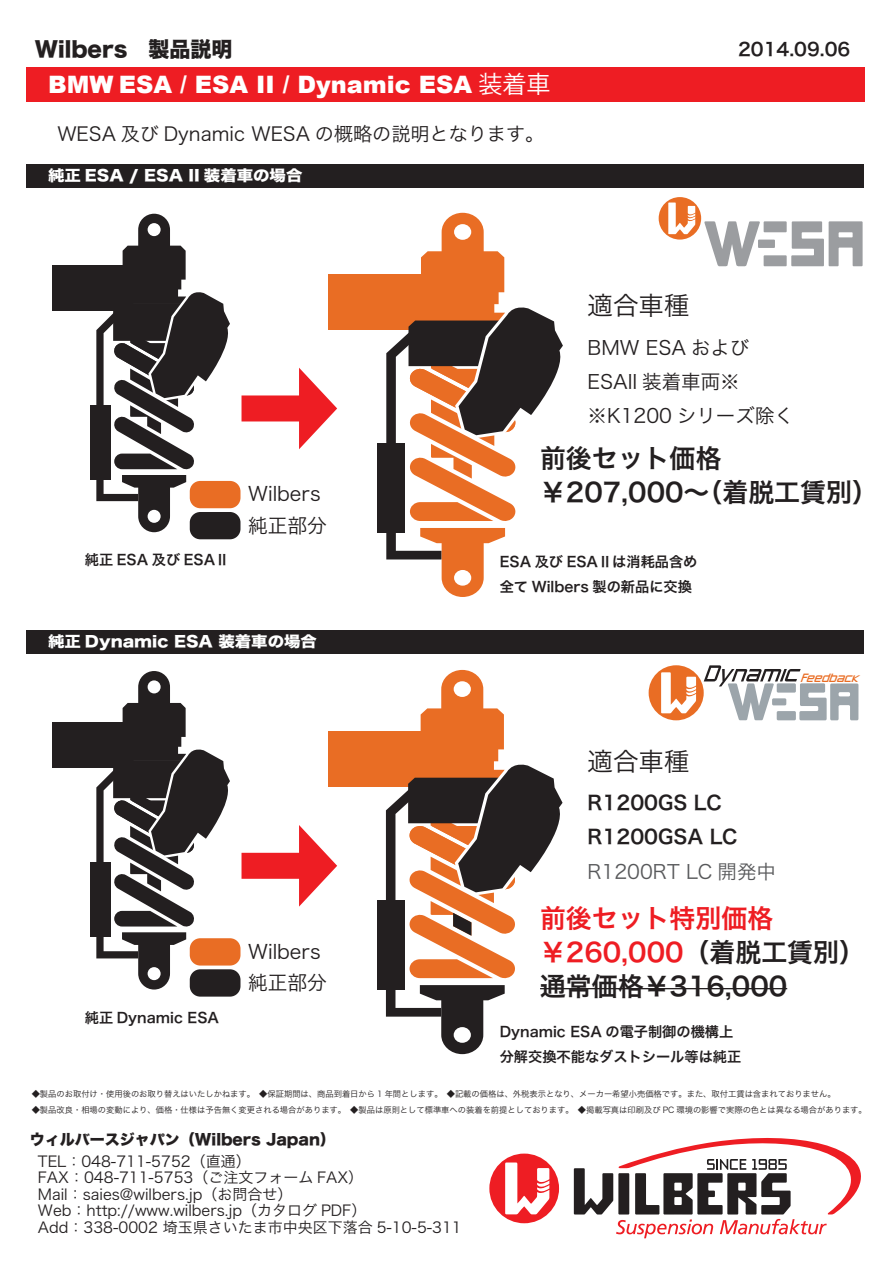
<style>
.page{position:relative;width:893px;height:1263px;background:#fff}
.page>*{position:absolute;margin:0;border:0;box-sizing:border-box;transform-origin:0 0}
.t1{font:25.95px/34px "Hira Kaku Pro N W6";color:#231f20}
.t2{font:25.5px "Hira Kaku Pro N W3";color:#231f20}
.t3{font:900 24px "Arial";color:#fff}
.t4{font:21px "Hira Kaku Std N W8";color:#231f20}
.t5{font:19.65px/31px "Hira Kaku Pro N W3";color:#231f20}
.t6{font:19.5px/34px "Hira Kaku Pro N W3";color:#231f20}
.t7{font:19.5px/34px "Hira Kaku Pro N W6";color:#231f20}
.t8{font:19.5px "Hira Kaku Pro N W3";color:#57585a}
.t9{font:19.05px "Hira Kaku Pro N W3";color:#231f20}
.t10{font:18px "Hira Kaku Pro N W6";color:#231f20}
.t11{font:15px/16.5px "Hira Kaku Pro N W3";color:#231f20}
.t12{font:15px "Hira Kaku Std N W8";color:#fff;scale:1.1 1}
.t13{font:15px "Hira Kaku Std N W8";color:#231f20}
.t14{font:14.25px/24.9px "Hira Kaku Pro N W6";color:#231f20}
.t15{font:italic 11.1px "Zero Threes";color:#e96d24}
.t16{font:8.25px "Hira Kaku Pro N W3";color:#231f20}
.s1{font-family:"Koz Go Pr 6 N";font-weight:400}
.s2{color:#ee1d23}
</style>
<div class="page">
<div style="left:26px;top:68px;width:838px;height:34px;background:#ee1d23"></div>
<div style="left:26px;top:164px;width:838px;height:24px;background:#231f20"></div>
<svg style="left:489px;top:1153px;width:70px;height:70px"></svg>
<svg style="left:574px;top:1138px;width:287px;height:100px"></svg>
<div style="left:26px;top:630px;width:838px;height:24px;background:#231f20"></div>
<svg style="left:242px;top:368px;width:95px;height:81px"></svg>
<svg style="left:242px;top:825px;width:95px;height:81px"></svg>
<div style="left:649px;top:665px;width:55px;height:55px;background:#e96d24;border-radius:50%"></div>
<svg style="left:661px;top:672px;width:35px;height:41px"></svg>
<svg style="left:704px;top:665px;width:154px;height:55px"></svg>
<div style="left:377px;top:900px;width:28px;height:90px;background:#231f20"></div>
<div style="left:328px;top:732px;width:105px;height:55px;background:#e96d24"></div>
<svg style="left:386px;top:670px;width:180px;height:384px"></svg>
<svg style="left:704px;top:221px;width:56px;height:45px"></svg>
<div style="left:764px;top:221px;width:23px;height:11px;background:#9b9da0"></div>
<div style="left:764px;top:255px;width:23px;height:11px;background:#9b9da0"></div>
<div style="left:758px;top:240px;width:17px;height:8px;background:#9b9da0"></div>
<svg style="left:791px;top:221px;width:72px;height:45px"></svg>
<div style="left:659px;top:197px;width:42px;height:43px;background:#e96d24;border-radius:50%"></div>
<svg style="left:668px;top:202px;width:27px;height:32px"></svg>
<div style="left:378px;top:443px;width:27px;height:90px;background:#231f20"></div>
<div style="left:328px;top:275px;width:105px;height:55px;background:#e96d24"></div>
<svg style="left:386px;top:213px;width:177px;height:384px"></svg>
<div style="left:52px;top:265px;width:80px;height:46px;background:#231f20"></div>
<div style="left:90px;top:405px;width:21px;height:74px;background:#231f20"></div>
<svg style="left:96px;top:214px;width:136px;height:318px"></svg>
<hr style="left:540px;top:988px;width:247px;height:1px;background:#231f20">
<div style="left:190px;top:481px;width:50px;height:27px;background:#e96d24;border-radius:11px"></div>
<div style="left:190px;top:512px;width:50px;height:27px;background:#231f20;border-radius:11px"></div>
<div style="left:52px;top:722px;width:80px;height:46px;background:#231f20"></div>
<div style="left:90px;top:862px;width:21px;height:74px;background:#231f20"></div>
<svg style="left:96px;top:671px;width:137px;height:318px"></svg>
<div style="left:190px;top:938px;width:50px;height:27px;background:#e96d24;border-radius:11px"></div>
<div style="left:190px;top:969px;width:50px;height:27px;background:#231f20;border-radius:11px"></div>
<h3 class="t4" style="left:35px;top:38px;width:199px">Wilbers　製品説明</h3>
<h3 class="t3" style="left:48px;top:67px;width:504px">BMW ESA / ESA II / Dynamic ESA <span class="s1">装着車</span></h3>
<h3 class="t9" style="left:57px;top:117px;width:488px">WESA 及び Dynamic WESA の概略の説明となります。</h3>
<h3 class="t12" style="left:48px;top:167px;width:233px">純正 ESA / ESA II 装着車の場合</h3>
<h3 class="t10" style="left:738px;top:33px;width:114px">2014.09.06</h3>
<h2 class="t2" style="left:587px;top:283px;width:104px">適合車種</h2>
<h3 class="t6" style="left:587px;top:329px;width:208px">BMW ESA および<br>ESAII 装着車両※ ※K1200 シリーズ除く</h3>
<h3 class="t14" style="left:85px;top:547px;width:146px">純正 ESA 及び ESAⅡ</h3>
<h3 class="t5" style="left:248px;top:477px;width:80px">Wilbers純正部分</h3>
<h3 class="t12" style="left:48px;top:633px;width:246px">純正 Dynamic ESA 装着車の場合</h3>
<h3 class="t14" style="left:85px;top:1004px;width:136px">純正 Dynamic ESA</h3>
<h3 class="t5" style="left:248px;top:934px;width:80px">Wilbers純正部分</h3>
<h1 class="t1" style="left:540px;top:440px;width:339px">前後セット価格<br>￥207,000～（着脱工賃別）</h1>
<h3 class="t14" style="left:500px;top:549px;width:199px">ESA 及び ESAⅡは消耗品含め全て Wilbers 製の新品に交換</h3>
<h3 class="t15" style="left:800px;top:671px;width:65px">Feedback</h3>
<h2 class="t2" style="left:587px;top:739px;width:104px">適合車種</h2>
<h3 class="t7" style="left:587px;top:785px;width:152px">R1200GS LC<br>R1200GSA LC</h3>
<h3 class="t8" style="left:587px;top:854px;width:190px">R1200RT LC 開発中</h3>
<h1 class="t1" style="left:540px;top:900px;width:326px"><span class="s2">前後セット特別価格￥260,000</span>（着脱工賃別）通常価格￥316,000</h1>
<h3 class="t14" style="left:500px;top:1018px;width:243px">Dynamic ESA の電子制御の機構上分解交換不能なダストシール等は純正</h3>
<p class="t16" style="left:32px;top:1086px;width:805px">◆製品のお取付け・使用後のお取り替えはいたしかねます。　◆保証期間は、商品到着日から 1 年間とします。　◆記載の価格は、外税表示となり、メーカー希望小売価格です。また、取付工賃は含まれておりません。</p>
<p class="t16" style="left:32px;top:1102px;width:837px">◆製品改良・相場の変動により、価格・仕様は予告無く変更される場合があります。　◆製品は原則として標準車への装着を前提としております。　◆掲載写真は印刷及び PC 環境の影響で実際の色とは異なる場合があります。</p>
<h3 class="t13" style="left:30px;top:1131px;width:307px">ウィルバースジャパン（Wilbers Japan）</h3>
<h3 class="t11" style="left:38px;top:1152px;width:425px">TEL：048-711-5752（直通）<br>FAX：048-711-5753（ご注文フォーム FAX）<br>Mail：saies@wilbers.jp（お問合せ）<br>Web：http://www.wilbers.jp（カタログ PDF）<br>Add：338-0002 埼玉県さいたま市中央区下落合 5-10-5-311</h3>
</div>
